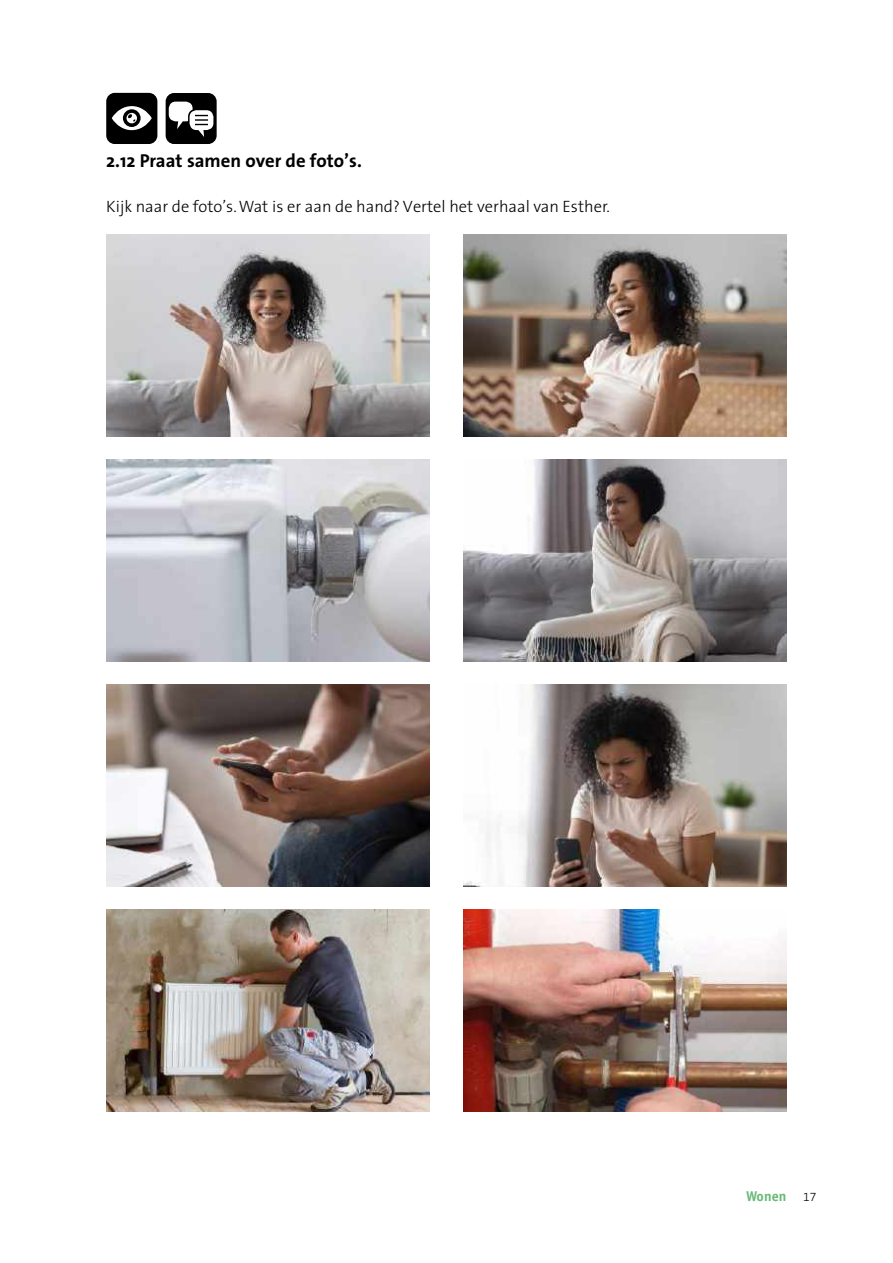
<style>
.page{position:relative;width:893px;height:1263px;background:#fff}
.page>*{position:absolute;margin:0;border:0;box-sizing:border-box;transform-origin:0 0}
.t1{font:700 18.75px "The Sans";color:#000}
.t2{font:300 16.5px "The Sans";color:#000}
.t3{font:700 14.25px "Officina Sans Std";color:#6ab978}
.s1{font-family:"The Sans Light Expert";font-weight:400;font-size:12px;color:#000}
</style>
<div class="page">
<div style="left:106px;top:93px;width:51px;height:51px;background:#000;border-radius:9px"></div>
<svg style="left:112px;top:106px;width:40px;height:24px"></svg>
<div style="left:166px;top:93px;width:51px;height:51px;background:#000;border-radius:8px"></div>
<svg style="left:169px;top:102px;width:44px;height:35px"></svg>
<img style="left:463px;top:234px;width:324px;height:202px">
<img style="left:106px;top:234px;width:323px;height:202px">
<img style="left:463px;top:459px;width:324px;height:203px">
<img style="left:106px;top:459px;width:323px;height:203px">
<img style="left:463px;top:684px;width:324px;height:203px">
<img style="left:106px;top:684px;width:323px;height:203px">
<img style="left:463px;top:909px;width:324px;height:203px">
<img style="left:106px;top:909px;width:323px;height:203px">
<p class="t1" style="left:106px;top:144px;width:257px">2.12 Praat samen over de foto’s.</p>
<p class="t2" style="left:106px;top:192px;width:505px">Kijk naar de foto’s. Wat is er aan de hand? Vertel het verhaal van Esther.</p>
<p class="t3" style="left:746px;top:1188px;width:72px">Wonen <span class="s1">17</span></p>
</div>
